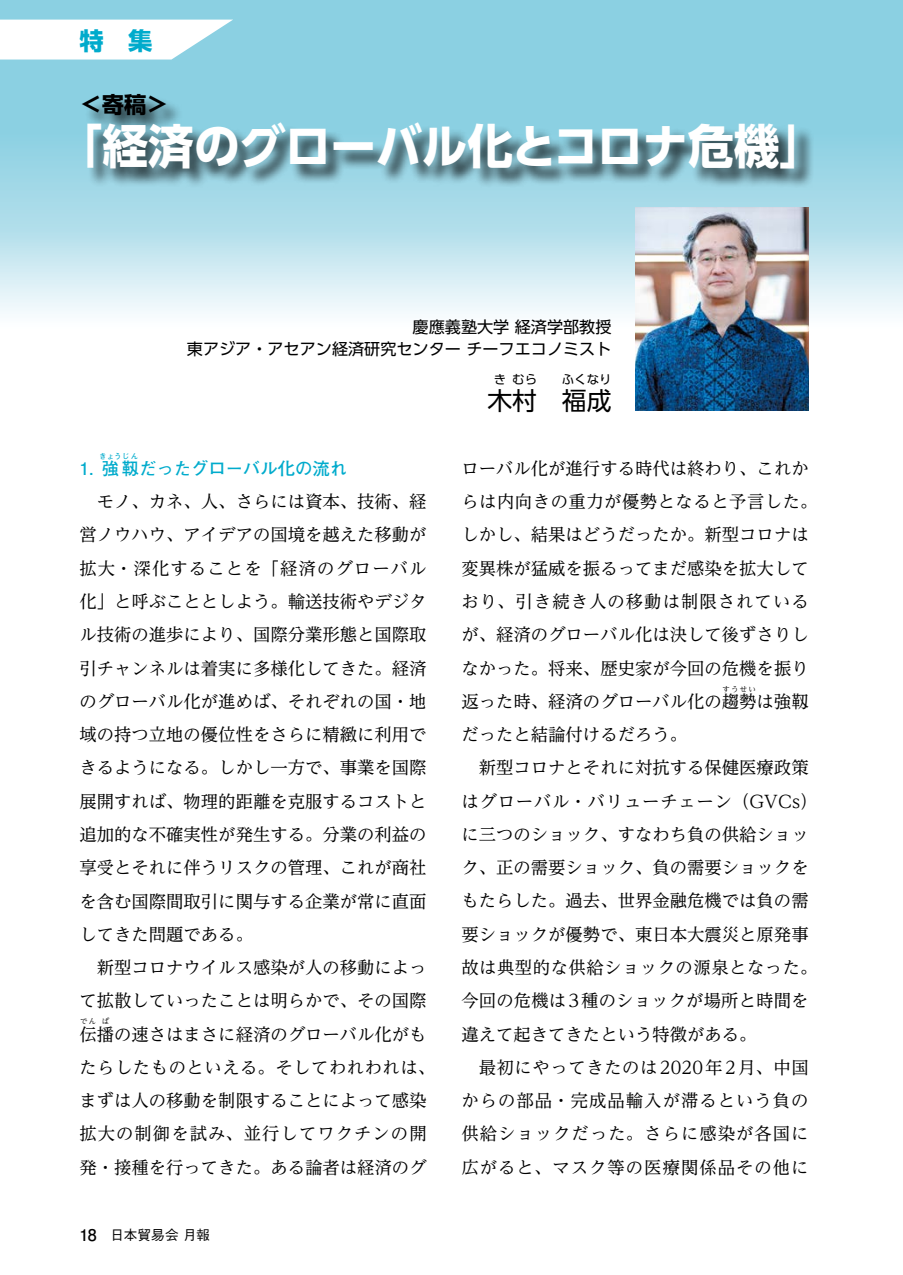
<style>
.page{position:relative;width:903px;height:1275px;background:#fff}
.page>*{position:absolute;margin:0;border:0;box-sizing:border-box;transform-origin:0 0}
.t1{font:700 47.07px "UD Shin Go Pr 6 N";letter-spacing:-.005em;color:#fff}
.t2{font:24.85px "UD Shin Go Pr 6 N";color:#000}
.t3{font:700 24.32px "UD Shin Go Pr 6 N";color:#00abcc}
.t4{font:700 22.4px "UD Shin Go Pr 6 N";color:#000}
.t5{font:17.32px/33.2px "UD Reimin Pr 6 N";color:#000;text-align:justify}
.t6{font:17.32px "UD Reimin Pr 6 N";letter-spacing:.06em;color:#000}
.t7{font:17.32px "UD Reimin Pr 6 N";letter-spacing:.045em;color:#000}
.t8{font:17.32px "UD Reimin Pr 6 N";letter-spacing:.03em;color:#000}
.t9{font:17.32px "UD Reimin Pr 6 N";letter-spacing:.035em;color:#000}
.t10{font:700 17.32px "Futo Go B101 Pr 6 N";color:#00abcc}
.t11{font:16.1px/22.4px "UD Shin Go Pr 6 N";color:#000;text-align:right}
.t12{font:500 13.65px "Gothic BBB Pr 6 N";color:#000}
.t13{font:12.42px "UD Shin Go Pr 6 N";color:#000}
.t14{font:7.52px "UD Reimin Pr 6 N";letter-spacing:.165em;color:#000}
.t15{font:700 7.52px "Futo Go B101 Pr 6 N";letter-spacing:.04em;color:#00abcc}
.s1{font-family:"Futo Go B101 Pr 6 N";font-weight:700;font-size:16.1px}
</style>
<div class="page">
<svg style="left:0;top:0;width:903px;height:314px;background:#a9dbe9"></svg>
<svg style="left:0;top:20px;width:233px;height:40px"></svg>
<img style="left:635px;top:207px;width:174px;height:203px">
<div style="left:84px;top:94px;width:730px;height:94px;background:#000;opacity:.75"></div>
<h3 class="t3" style="left:79px;top:21px;width:74px">特　集</h3>
<p class="t4" style="left:79px;top:86px;width:91px">＜寄稿＞</p>
<h1 class="t1" style="left:57px;top:108px;width:770px">「経済のグローバル化とコロナ危機」</h1>
<p class="t11" style="left:187px;top:315px;width:426px">慶應義塾大学 経済学部教授<br>東アジア・アセアン経済研究センター チーフエコノミスト</p>
<h2 class="t2" style="left:487px;top:380px;width:51px">木村</h2>
<p class="t13" style="left:562px;top:369px;width:51px">ふくなり</p>
<p class="t13" style="left:494px;top:369px;width:14px">き</p>
<p class="t13" style="left:512px;top:369px;width:26px">むら</p>
<h2 class="t2" style="left:562px;top:380px;width:51px">福成</h2>
<p class="t15" style="left:99px;top:450px;width:41px">きょうじん</p>
<p class="t5" style="left:79px;top:484px;width:349px;text-indent:17px">モノ、カネ、人、さらには資本、技術、経営ノウハウ、アイデアの国境を越えた移動が拡大・深化することを「経済のグローバル化」と呼ぶこととしよう。輸送技術やデジタル技術の進歩により、国際分業形態と国際取引チャンネルは着実に多様化してきた。経済のグローバル化が進めば、それぞれの国・地域の持つ立地の優位性をさらに精緻に利用できるようになる。しかし一方で、事業を国際展開すれば、物理的距離を克服するコストと追加的な不確実性が発生する。分業の利益の享受とそれに伴うリスクの管理、これが商社を含む国際間取引に関与する企業が常に直面してきた問題である。</p>
<p class="t5" style="left:79px;top:950px;width:349px;text-indent:17px">新型コロナウイルス感染が人の移動によって拡散していったことは明らかで、その国際伝播の速さはまさに経済のグローバル化がも</p>
<p class="t10" style="left:79px;top:454px;width:269px">1. 強靱だったグローバル化の流れ</p>
<p class="t14" style="left:80px;top:1015px;width:18px">でん</p>
<p class="t14" style="left:102px;top:1015px;width:9px">ぱ</p>
<p class="t5" style="left:79px;top:1050px;width:357px;text-align:left">たらしたものといえる。そしてわれわれは、まずは人の移動を制限することによって感染拡大の制御を試み、並行してワクチンの開発・接種を行ってきた。ある論者は経済のグ</p>
<p class="t12" style="left:79px;top:1224px;width:132px"><span class="s1">18</span>　日本貿易会 月報</p>
<p class="t5" style="left:461px;top:451px;width:357px;text-align:left">ローバル化が進行する時代は終わり、これからは内向きの重力が優勢となると予言した。しかし、結果はどうだったか。新型コロナは変異株が猛威を振るってまだ感染を拡大しており、引き続き人の移動は制限されているが、経済のグローバル化は決して後ずさりしなかった。将来、歴史家が今回の危機を振り返った時、経済のグローバル化の趨勢は強靱</p>
<p class="t14" style="left:722px;top:683px;width:35px">すうせい</p>
<p class="t5" style="left:461px;top:717px;width:227px">だったと結論付けるだろう。</p>
<p class="t5" style="left:479px;top:751px;width:331px">新型コロナとそれに対抗する保健医療政策</p>
<p class="t7" style="left:461px;top:787px;width:357px">はグローバル・バリューチェーン（GVCs）</p>
<p class="t5" style="left:461px;top:817px;width:349px">に三つのショック、すなわち負の供給ショッ</p>
<p class="t5" style="left:461px;top:850px;width:349px">ク、正の需要ショック、負の需要ショックを</p>
<p class="t5" style="left:461px;top:884px;width:349px">もたらした。過去、世界金融危機では負の需</p>
<p class="t5" style="left:461px;top:917px;width:349px">要ショックが優勢で、東日本大震災と原発事</p>
<p class="t8" style="left:461px;top:953px;width:357px">故は典型的な供給ショックの源泉となった。</p>
<p class="t5" style="left:461px;top:984px;width:349px">今回の危機は3種のショックが場所と時間を</p>
<p class="t5" style="left:461px;top:1017px;width:297px">違えて起きてきたという特徴がある。</p>
<p class="t9" style="left:479px;top:1053px;width:331px">最初にやってきたのは2020年2月、中国</p>
<p class="t6" style="left:461px;top:1086px;width:349px">からの部品・完成品輸入が滞るという負の</p>
<p class="t6" style="left:461px;top:1120px;width:349px">供給ショックだった。さらに感染が各国に</p>
<p class="t6" style="left:461px;top:1153px;width:349px">広がると、マスク等の医療関係品その他に</p>
</div>
